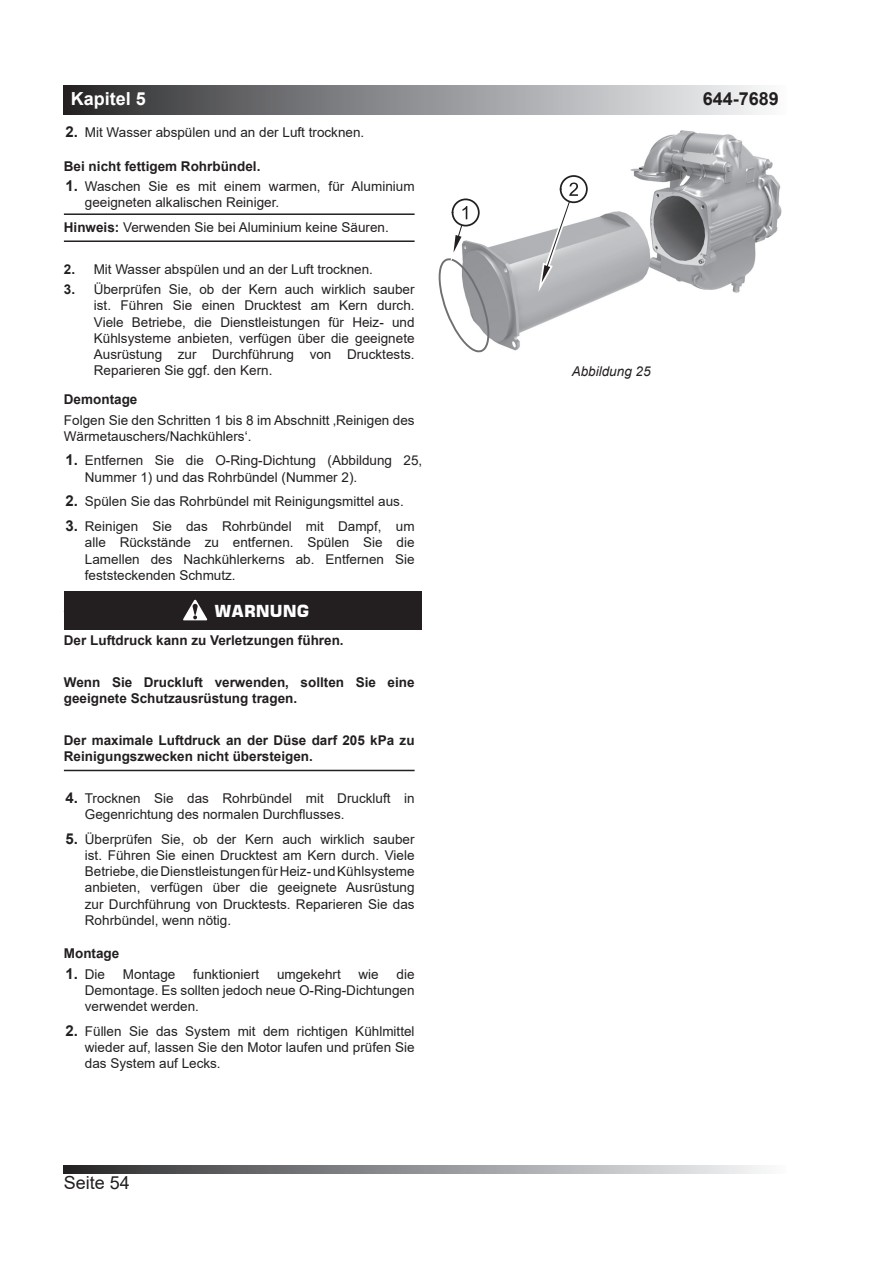
<style>
.page{position:relative;width:893px;height:1263px;background:#fff}
.page>*{position:absolute;margin:0;border:0;box-sizing:border-box;transform-origin:0 0}
.t1{font:700 18px "Arial";color:#fff}
.t2{font:700 18px "Arial";color:#231f20}
.t3{font:18px "Arial";color:#231f20}
.t4{font:700 16.5px "Square 721 BT";color:#fff}
.t5{font:13.5px/16.2px "Arial";color:#231f20;text-align:justify}
.t6{font:700 13.5px/16.2px "Arial";color:#231f20}
.t7{font:italic 13.5px "Arial";color:#231f20}
.s1{font-weight:700;font-size:15px}
.s2{font-weight:700}
</style>
<div class="page">
<div style="left:64px;top:85px;width:723px;height:29px;background:linear-gradient(to right,#2b2b2e,#fafbfe)"></div>
<svg style="left:64px;top:1165px;width:700px;height:8px;background:#8f8f92"></svg>
<hr style="left:64px;top:213px;width:351px;height:2px;background:#231f20">
<hr style="left:64px;top:240px;width:351px;height:2px;background:#231f20">
<hr style="left:64px;top:770px;width:351px;height:1px;background:#231f20">
<div style="left:64px;top:591px;width:357px;height:38px;background:#231f20"></div>
<svg style="left:183px;top:599px;width:24px;height:21px"></svg>
<img style="left:456px;top:130px;width:326px;height:223px">
<svg style="left:452px;top:198px;width:28px;height:28px"></svg>
<svg style="left:438px;top:206px;width:53px;height:146px"></svg>
<svg style="left:560px;top:175px;width:28px;height:28px"></svg>
<svg style="left:538px;top:183px;width:40px;height:109px"></svg>
<h1 class="t1" style="left:71px;top:86px;width:77px">Kapitel 5</h1>
<h1 class="t2" style="left:703px;top:86px;width:78px">644-7689</h1>
<p class="t5" style="left:65px;top:124px;width:300px"><span class="s1">2.</span> Mit Wasser abspülen und an der Luft trocknen.</p>
<p class="t6" style="left:64px;top:158px;width:198px">Bei nicht fettigem Rohrbündel.</p>
<p class="t5" style="left:85px;top:178px;width:331px;text-indent:-20px"><span class="s1">1.</span> Waschen Sie es mit einem warmen, für Aluminium geeigneten alkalischen Reiniger.</p>
<p class="t5" style="left:64px;top:219px;width:326px"><span class="s2">Hinweis:</span> Verwenden Sie bei Aluminium keine Säuren.</p>
<p class="t5" style="left:64px;top:261px;width:311px"><span class="s2">2.</span> Mit Wasser abspülen und an der Luft trocknen.</p>
<p class="t5" style="left:94px;top:281px;width:322px;text-indent:-30px"><span class="s2">3.</span> Überprüfen Sie, ob der Kern auch wirklich sauber ist. Führen Sie einen Drucktest am Kern durch.<br>Viele Betriebe, die Dienstleistungen für Heiz- und Kühlsysteme anbieten, verfügen über die geeignete Ausrüstung zur Durchführung von Drucktests.<br>Reparieren Sie ggf. den Kern.</p>
<p class="t6" style="left:64px;top:391px;width:75px">Demontage</p>
<p class="t5" style="left:64px;top:412px;width:352px">Folgen Sie den Schritten 1 bis 8 im Abschnitt ‚Reinigen des<br>Wärmetauschers/Nachkühlers‘.</p>
<p class="t5" style="left:85px;top:453px;width:339px;text-indent:-20px"><span class="s1">1.</span> Entfernen Sie die O-Ring-Dichtung (Abbildung 25,<br>Nummer 1) und das Rohrbündel (Nummer 2).</p>
<p class="t5" style="left:65px;top:493px;width:340px"><span class="s1">2.</span> Spülen Sie das Rohrbündel mit Reinigungsmittel aus.</p>
<p class="t5" style="left:85px;top:518px;width:331px;text-indent:-20px"><span class="s1">3.</span> Reinigen Sie das Rohrbündel mit Dampf, um alle Rückstände zu entfernen. Spülen Sie die Lamellen des Nachkühlerkerns ab. Entfernen Sie feststeckenden Schmutz.</p>
<p class="t4" style="left:214px;top:601px;width:96px">WARNUNG</p>
<p class="t6" style="left:64px;top:633px;width:281px">Der Luftdruck kann zu Verletzungen führen.</p>
<p class="t6" style="left:64px;top:674px;width:352px">Wenn Sie Druckluft verwenden, sollten Sie eine geeignete Schutzausrüstung tragen.</p>
<p class="t6" style="left:64px;top:732px;width:352px">Der maximale Luftdruck an der Düse darf 205 kPa zu<br>Reinigungszwecken nicht übersteigen.</p>
<p class="t5" style="left:85px;top:790px;width:331px;text-indent:-20px"><span class="s1">4.</span> Trocknen Sie das Rohrbündel mit Druckluft in<br>Gegenrichtung des normalen Durchflusses.</p>
<p class="t5" style="left:85px;top:831px;width:331px;text-indent:-20px"><span class="s1">5.</span> Überprüfen Sie, ob der Kern auch wirklich sauber ist. Führen Sie einen Drucktest am Kern durch. Viele Betriebe, die Dienstleistungen für Heiz- und Kühlsysteme anbieten, verfügen über die geeignete Ausrüstung zur Durchführung von Drucktests. Reparieren Sie das Rohrbündel, wenn nötig.</p>
<p class="t6" style="left:64px;top:945px;width:57px">Montage</p>
<p class="t5" style="left:65px;top:965px;width:41px"><span class="s1">1.</span> Die</p>
<p class="t5" style="left:123px;top:965px;width:54px">Montage</p>
<p class="t5" style="left:193px;top:965px;width:68px">funktioniert</p>
<p class="t5" style="left:277px;top:965px;width:65px">umgekehrt</p>
<p class="t5" style="left:359px;top:965px;width:22px">wie</p>
<p class="t5" style="left:85px;top:965px;width:331px;text-indent:312px">die Demontage. Es sollten jedoch neue O-Ring-Dichtungen verwendet werden.</p>
<p class="t5" style="left:85px;top:1023px;width:331px;text-indent:-20px"><span class="s1">2.</span> Füllen Sie das System mit dem richtigen Kühlmittel wieder auf, lassen Sie den Motor laufen und prüfen Sie das System auf Lecks.</p>
<h1 class="t3" style="left:64px;top:1170px;width:68px">Seite 54</h1>
<p class="t7" style="left:572px;top:362px;width:80px">Abbildung 25</p>
</div>
